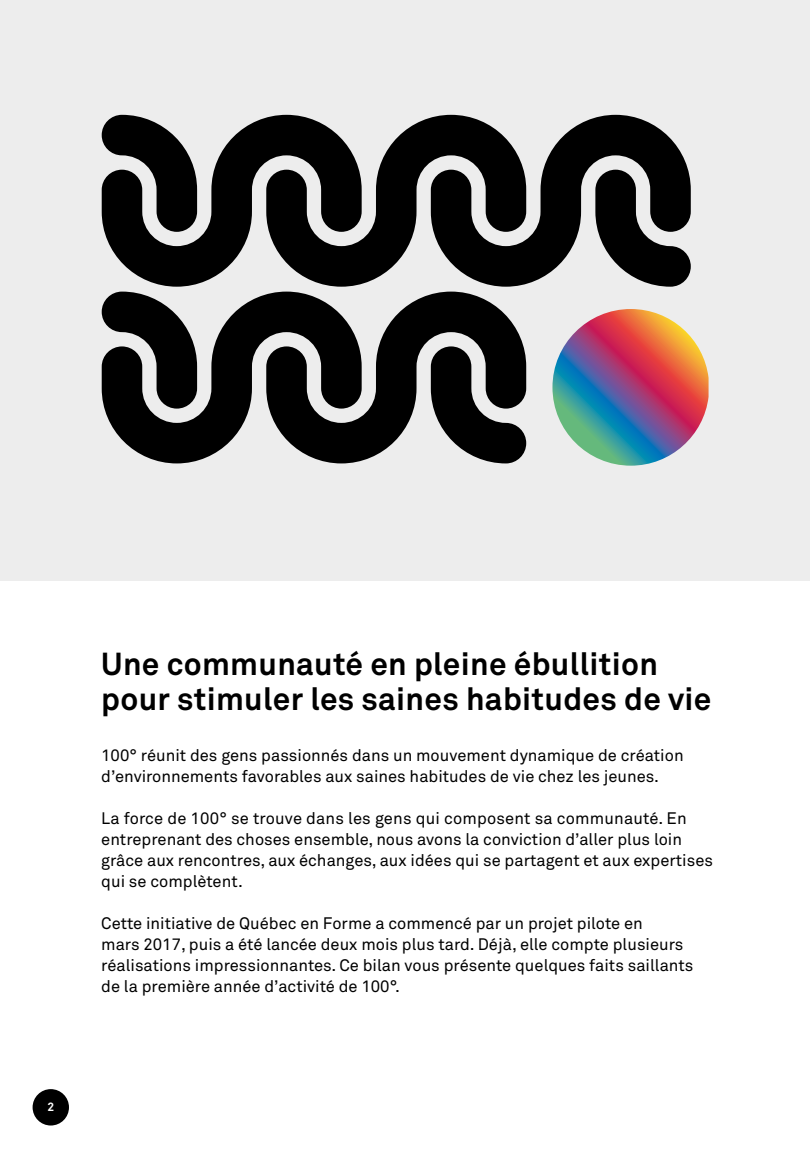
<style>
.page{position:relative;width:810px;height:1161px;background:#fff}
.page>*{position:absolute;margin:0;border:0;box-sizing:border-box;transform-origin:0 0}
.t1{font:700 31.5px/34.5px "Akkurat Std";letter-spacing:.01em;color:#000}
.t2{font:16.5px/21px "Akkurat Std";color:#000}
.t3{font:700 12px "Akkurat Std";color:#fff}
</style>
<div class="page">
<div style="left:33px;top:1089px;width:36px;height:37px;background:#000;border-radius:50%"></div>
<div style="left:0;top:0;width:810px;height:580px;background:#ededed"></div>
<svg style="left:104px;top:117px;width:162px;height:170px;fill:#000"></svg>
<svg style="left:526px;top:115px;width:162px;height:169px;fill:#000"></svg>
<svg style="left:266px;top:115px;width:260px;height:172px;fill:#000"></svg>
<svg style="left:595px;top:170px;width:96px;height:117px"></svg>
<svg style="left:102px;top:115px;width:95px;height:117px"></svg>
<svg style="left:104px;top:294px;width:162px;height:169px;fill:#000"></svg>
<svg style="left:266px;top:292px;width:258px;height:171px;fill:#000"></svg>
<svg style="left:431px;top:346px;width:95px;height:117px"></svg>
<svg style="left:102px;top:292px;width:95px;height:117px"></svg>
<svg style="left:552px;top:309px;width:157px;height:157px"></svg>
<p class="t3" style="left:47px;top:1100px;width:8px">2</p>
<h1 class="t1" style="left:101px;top:647px;width:612px">Une communauté en pleine ébullition pour stimuler les saines habitudes de vie</h1>
<p class="t2" style="left:101px;top:745px;width:584px">100° réunit des gens passionnés dans un mouvement dynamique de création d’environnements favorables aux saines habitudes de vie chez les jeunes.</p>
<p class="t2" style="left:101px;top:808px;width:613px">La force de 100° se trouve dans les gens qui composent sa communauté. En entreprenant des choses ensemble, nous avons la conviction d’aller plus loin grâce aux rencontres, aux échanges, aux idées qui se partagent et aux expertises qui se complètent.</p>
<p class="t2" style="left:101px;top:913px;width:594px">Cette initiative de Québec en Forme a commencé par un projet pilote en<br>mars 2017, puis a été lancée deux mois plus tard. Déjà, elle compte plusieurs réalisations impressionnantes. Ce bilan vous présente quelques faits saillants de la première année d’activité de 100°.</p>
</div>
